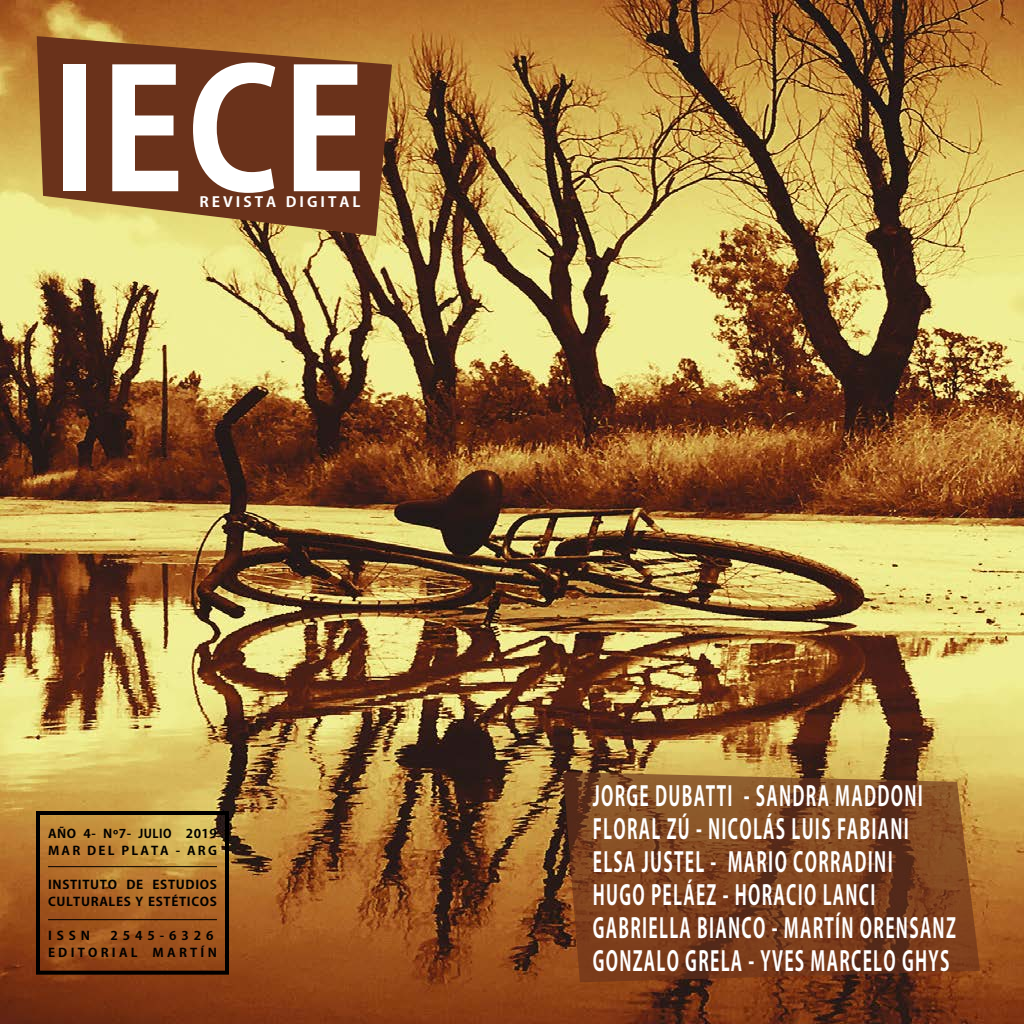
<style>
.page{position:relative;width:1024px;height:1024px;background:#fff}
.page>*{position:absolute;margin:0;border:0;box-sizing:border-box;transform-origin:0 0}
.t1{font:700 165px "Koz Go Pr 6 N";color:#fff;scale:.93 1}
.t2{font:700 27px/33px "Koz Go Pro";letter-spacing:.075em;color:#fff;scale:.63 1}
.t3{font:700 14px "Koz Go Pr 6 N";letter-spacing:.2em;color:#fff;scale:1.09 1}
.t4{font:700 12px/17px "Koz Go Pr 6 N";letter-spacing:.05em;color:#000;scale:1.08 1}
.t5{font:700 12px/17px "Koz Go Pro";letter-spacing:.25em;color:#000;text-align:right;scale:1.08 1}
</style>
<div class="page">
<img style="left:0;top:0;width:1024px;height:1024px">
<svg style="left:37px;top:36px;width:355px;height:200px;background:#7d4a27"></svg>
<div style="left:36px;top:811px;width:193px;height:164px;border:4px solid #000"></div>
<hr style="left:48px;top:866px;width:169px;height:1px;background:#000">
<hr style="left:48px;top:919px;width:169px;height:1px;background:#000">
<svg style="left:563px;top:772px;width:417px;height:210px;background:#7c4420"></svg>
<h1 class="t1" style="left:52px;top:38px;width:339px">IECE</h1>
<p class="t3" style="left:199px;top:194px;width:149px">REVISTA DIGITAL</p>
<p class="t4" style="left:48px;top:825px;width:158px">AÑO 4- Nº7- JULIO 2019<br>MAR DEL PLATA - ARG</p>
<p class="t4" style="left:48px;top:876px;width:158px">INSTITUTO DE ESTUDIOS<br>CULTURALES Y ESTÉTICOS</p>
<p class="t5" style="left:48px;top:928px;width:40px">ISSN</p>
<p class="t5" style="left:48px;top:928px;width:158px">2545-6326<br>EDITORIAL MARTÍN</p>
<p class="t2" style="left:593px;top:781px;width:578px">JORGE DUBATTI - SANDRA MADDONI<br>FLORAL ZÚ - NICOLÁS LUIS FABIANI<br>ELSA JUSTEL - MARIO CORRADINI<br>HUGO PELÁEZ - HORACIO LANCI<br>GABRIELLA BIANCO - MARTÍN ORENSANZ<br>GONZALO GRELA - YVES MARCELO GHYS</p>
</div>
